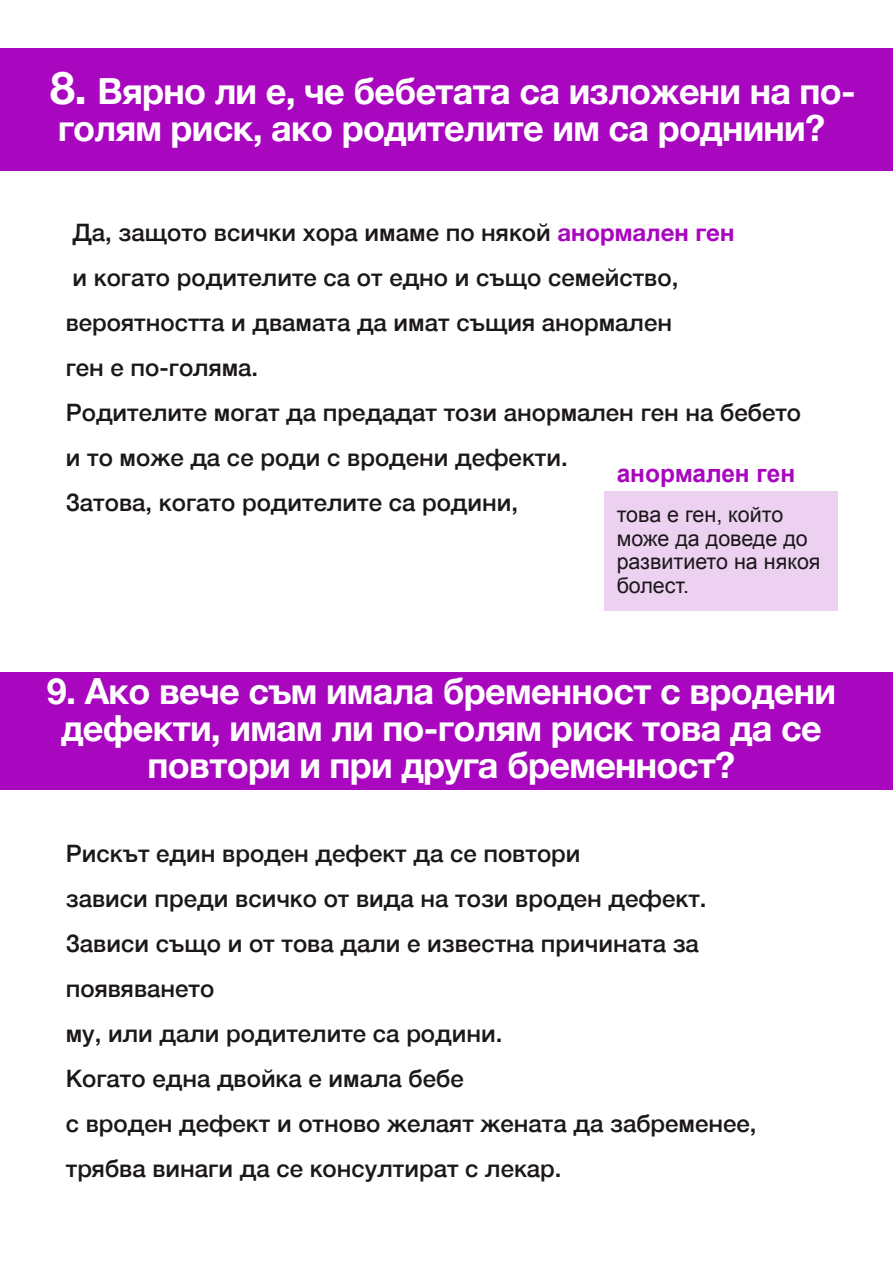
<style>
.page{position:relative;width:893px;height:1263px;background:#fff}
.page>*{position:absolute;margin:0;border:0;box-sizing:border-box;transform-origin:0 0}
.t1{font:700 36px/37px "Helvetica Neue";letter-spacing:-.02em;color:#fff}
.t2{font:700 24.45px "Arial";color:#a807bf}
.t3{font:500 24px/45px "Helvetica Neue";color:#1b171a}
.t4{font:21.45px/24px "Arial";color:#1b171a}
.s1{font-size:45px}
.s2{font-weight:700;color:#a807bf}
</style>
<div class="page">
<div style="left:0;top:48px;width:893px;height:122px;background:#a807bf"></div>
<div style="left:0;top:672px;width:893px;height:117px;background:#a807bf"></div>
<div style="left:604px;top:491px;width:234px;height:120px;background:#edd1f1"></div>
<h1 class="t1" style="left:50px;top:72px;width:807px"><span class="s1">8.</span> Вярно ли е, че бебетата са изложени на по&shy;голям риск, ако родителите им са роднини?</h1>
<p class="t3" style="left:66px;top:210px;width:737px">Да, защото всички хора имаме по някой <span class="s2">анормален ген<br></span>и когато родителите са от едно и също семейство, вероятността и двамата да имат същия анормален<br>ген е по-голяма.<br>Родителите могат да предадат този анормален ген на бебето и то може да се роди с вродени дефекти.<br>Затова, когато родителите са родини,</p>
<p class="t2" style="left:617px;top:464px;width:180px">анормален ген</p>
<p class="t4" style="left:617px;top:504px;width:205px">това е ген, който може да доведе до развитието на някоя болест.</p>
<h1 class="t1" style="left:47px;top:672px;width:791px;text-align:center">9. Ако вече съм имала бременност с вродени дефекти, имам ли по-голям риск това да се повтори и при друга бременност?</h1>
<p class="t3" style="left:66px;top:830px;width:692px">Рискът един вроден дефект да се повтори<br>зависи преди всичко от вида на този вроден дефект.<br>Зависи също и от това дали е известна причината за появяването<br>му, или дали родителите са родини.<br>Когато една двойка е имала бебе<br>с вроден дефект и отново желаят жената да забременее, трябва винаги да се консултират с лекар.</p>
</div>
